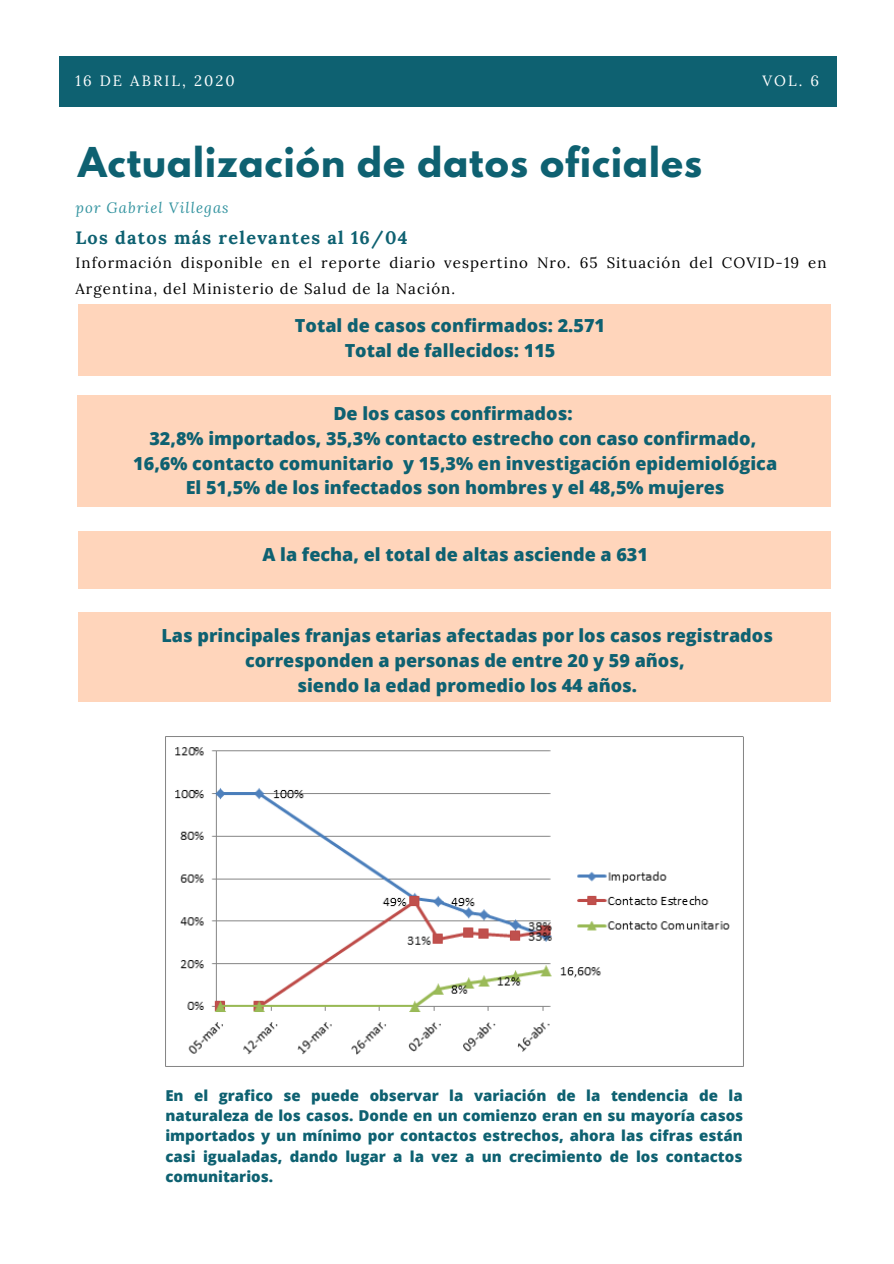
<style>
.page{position:relative;width:894px;height:1264px;background:#fff}
.page>*{position:absolute;margin:0;border:0;box-sizing:border-box;transform-origin:0 0}
.t1{font:700 36.45px "League Spartan";letter-spacing:.03em;color:#0e6171}
.t2{font:800 18px/24.8px "Open Sans";color:#0e6171;text-align:center}
.t3{font:700 18px "Lora";letter-spacing:.07em;color:#0e6171}
.t4{font:800 15px/20.2px "Open Sans";color:#0e6171;text-align:justify}
.t5{font:15px/26px "Lora";letter-spacing:.07em;color:#000}
.t6{font:14.85px "Lora";letter-spacing:.14em;color:#fff}
.t7{font:italic 14.85px "Lora";letter-spacing:.07em;color:#3494a0}
</style>
<div class="page">
<div style="left:78px;top:304px;width:752px;height:72px;background:#ffd5bb"></div>
<div style="left:78px;top:395px;width:752px;height:112px;background:#ffd5bb"></div>
<div style="left:78px;top:531px;width:752px;height:57px;background:#ffd5bb"></div>
<div style="left:60px;top:56px;width:776px;height:50px;background:#0e6171"></div>
<div style="left:78px;top:612px;width:752px;height:90px;background:#ffd5bb"></div>
<img style="left:165px;top:736px;width:578px;height:330px">
<p class="t6" style="left:75px;top:71px;width:161px">16 DE ABRIL, 2020</p>
<p class="t6" style="left:762px;top:71px;width:58px">VOL. 6</p>
<p class="t6" style="left:75px;top:71px;width:176px">30 DE MARZO, 2020</p>
<p class="t6" style="left:765px;top:71px;width:55px">VOL. 1</p>
<h1 class="t1" style="left:78px;top:145px;width:625px">Actualización de datos oficiales</h1>
<p class="t7" style="left:75px;top:198px;width:155px">por Gabriel Villegas</p>
<p class="t3" style="left:75px;top:226px;width:333px">Los datos más relevantes al 16/04</p>
<p class="t5" style="left:75px;top:249px;width:752px">Información disponible en el reporte diario vespertino Nro. 65 Situación del COVID-19 en<br>Argentina, del Ministerio de Salud de la Nación.</p>
<p class="t2" style="left:295px;top:312px;width:311px">Total de casos confirmados: 2.571<br>Total de fallecidos: 115</p>
<p class="t2" style="left:133px;top:400px;width:645px">De los casos confirmados:<br>32,8% importados, 35,3% contacto estrecho con caso confirmado, 16,6% contacto comunitario y 15,3% en investigación epidemiológica El 51,5% de los infectados son hombres y el 48,5% mujeres</p>
<p class="t2" style="left:262px;top:541px;width:387px">A la fecha, el total de altas asciende a 631</p>
<p class="t2" style="left:161px;top:623px;width:613px">Las principales franjas etarias afectadas por los casos registrados corresponden a personas de entre 20 y 59 años,<br>siendo la edad promedio los 44 años.</p>
<p class="t4" style="left:165px;top:1084px;width:579px">En el grafico se puede observar la variación de la tendencia de la naturaleza de los casos. Donde en un comienzo eran en su mayoría casos importados y un mínimo por contactos estrechos, ahora las cifras están casi igualadas, dando lugar a la vez a un crecimiento de los contactos comunitarios.</p>
</div>
